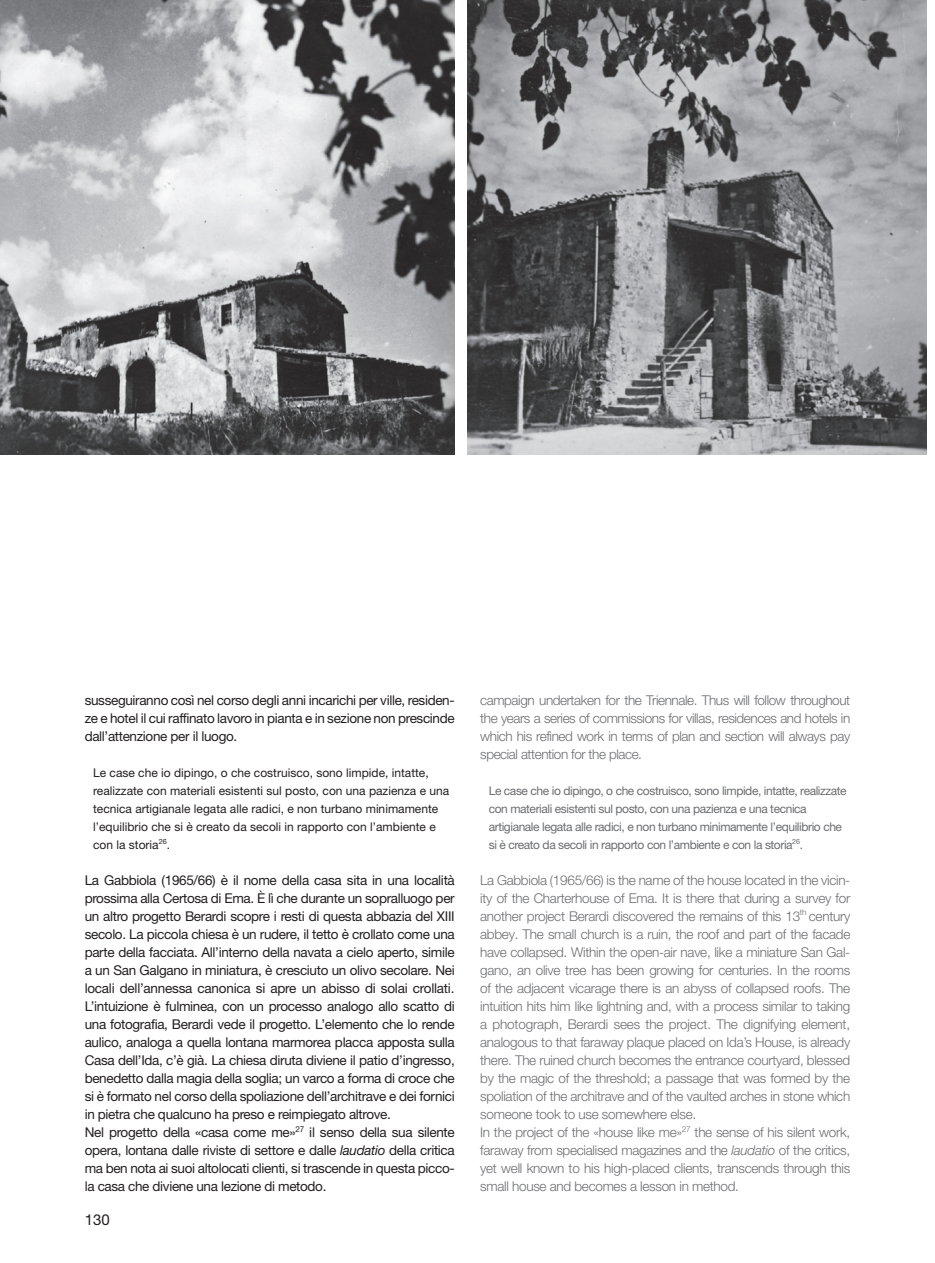
<style>
.page{position:relative;width:935px;height:1263px;background:#fff}
.page>*{position:absolute;margin:0;border:0;box-sizing:border-box;transform-origin:0 0}
.t1{font:15px "Helvetica Neue LT Pro";color:#231f20}
.t2{font:300 13.5px/18px "Helvetica Neue LT Pro";letter-spacing:-.02em;color:#6c6d70;text-align:justify}
.t3{font:13.5px/18px "Helvetica Neue LT Pro";letter-spacing:-.025em;color:#231f20;text-align:justify}
.t4{font:12px/18px "Helvetica Neue LT Pro";color:#231f20}
.t5{font:12px/18px "Helvetica Neue LT Pro";letter-spacing:-.035em;color:#6c6d70}
.s1{font-style:italic}
</style>
<div class="page">
<img style="left:0;top:0;width:455px;height:455px">
<img style="left:467px;top:0;width:460px;height:455px">
<p class="t3" style="left:85px;top:690px;width:371px">susseguiranno così nel corso degli anni incarichi per ville, residen&shy;ze e hotel il cui raffinato lavoro in pianta e in sezione non prescinde dall’attenzione per il luogo.</p>
<p class="t4" style="left:93px;top:763px;width:358px">Le case che io dipingo, o che costruisco, sono limpide, intatte, realizzate con materiali esistenti sul posto, con una pazienza e una tecnica artigianale legata alle radici, e non turbano minimamente l’equilibrio che si è creato da secoli in rapporto con l’ambiente e con la storia<sup>26</sup>.</p>
<p class="t3" style="left:85px;top:870px;width:372px;text-align:left">La Gabbiola (1965/66) è il nome della casa sita in una località prossima alla Certosa di Ema. È lì che durante un sopralluogo per un altro progetto Berardi scopre i resti di questa abbazia del XIII secolo. La piccola chiesa è un rudere, il tetto è crollato come una parte della facciata. All’interno della navata a cielo aperto, simile a un San Galgano in miniatura, è cresciuto un olivo secolare. Nei locali dell’annessa canonica si apre un abisso di solai crollati.<br>L’intuizione è fulminea, con un processo analogo allo scatto di una fotografia, Berardi vede il progetto. L’elemento che lo rende aulico, analoga a quella lontana marmorea placca apposta sulla Casa dell’Ida, c’è già. La chiesa diruta diviene il patio d’ingresso, benedetto dalla magia della soglia; un varco a forma di croce che si è formato nel corso della spoliazione dell’architrave e dei fornici in pietra che qualcuno ha preso e reimpiegato altrove.<br>Nel progetto della «casa come me»<sup>27</sup> il senso della sua silente opera, lontana dalle riviste di settore e dalle <span class="s1">laudatio</span> della critica ma ben nota ai suoi altolocati clienti, si trascende in questa picco&shy;la casa che diviene una lezione di metodo.</p>
<p class="t1" style="left:85px;top:1210px;width:27px">130</p>
<p class="t2" style="left:480px;top:690px;width:371px">campaign undertaken for the Triennale. Thus will follow throughout the years a series of commissions for villas, residences and hotels in which his refined work in terms of plan and section will always pay special attention for the place.</p>
<p class="t5" style="left:489px;top:781px;width:359px">Le case che io dipingo, o che costruisco, sono limpide, intatte, realizzate con materiali esistenti sul posto, con una pazienza e una tecnica artigianale legata alle radici, e non turbano minimamente l’equilibrio che si è creato da secoli in rapporto con l’ambiente e con la storia<sup>26</sup>.</p>
<p class="t2" style="left:480px;top:870px;width:371px;text-align:left">La Gabbiola (1965/66) is the name of the house located in the vicin&shy;ity of the Charterhouse of Ema. It is there that during a survey for another project Berardi discovered the remains of this 13<sup>th</sup> century abbey. The small church is a ruin, the roof and part of the facade have collapsed. Within the open-air nave, like a miniature San Gal&shy;gano, an olive tree has been growing for centuries. In the rooms of the adjacent vicarage there is an abyss of collapsed roofs. The intuition hits him like lightning and, with a process similar to taking a photograph, Berardi sees the project. The dignifying element, analogous to that faraway plaque placed on Ida’s House, is already there. The ruined church becomes the entrance courtyard, blessed by the magic of the threshold; a passage that was formed by the spoliation of the architrave and of the vaulted arches in stone which someone took to use somewhere else.<br>In the project of the «house like me»<sup>27</sup> the sense of his silent work, faraway from specialised magazines and the <span class="s1">laudatio</span> of the critics, yet well known to his high-placed clients, transcends through this small house and becomes a lesson in method.</p>
</div>
